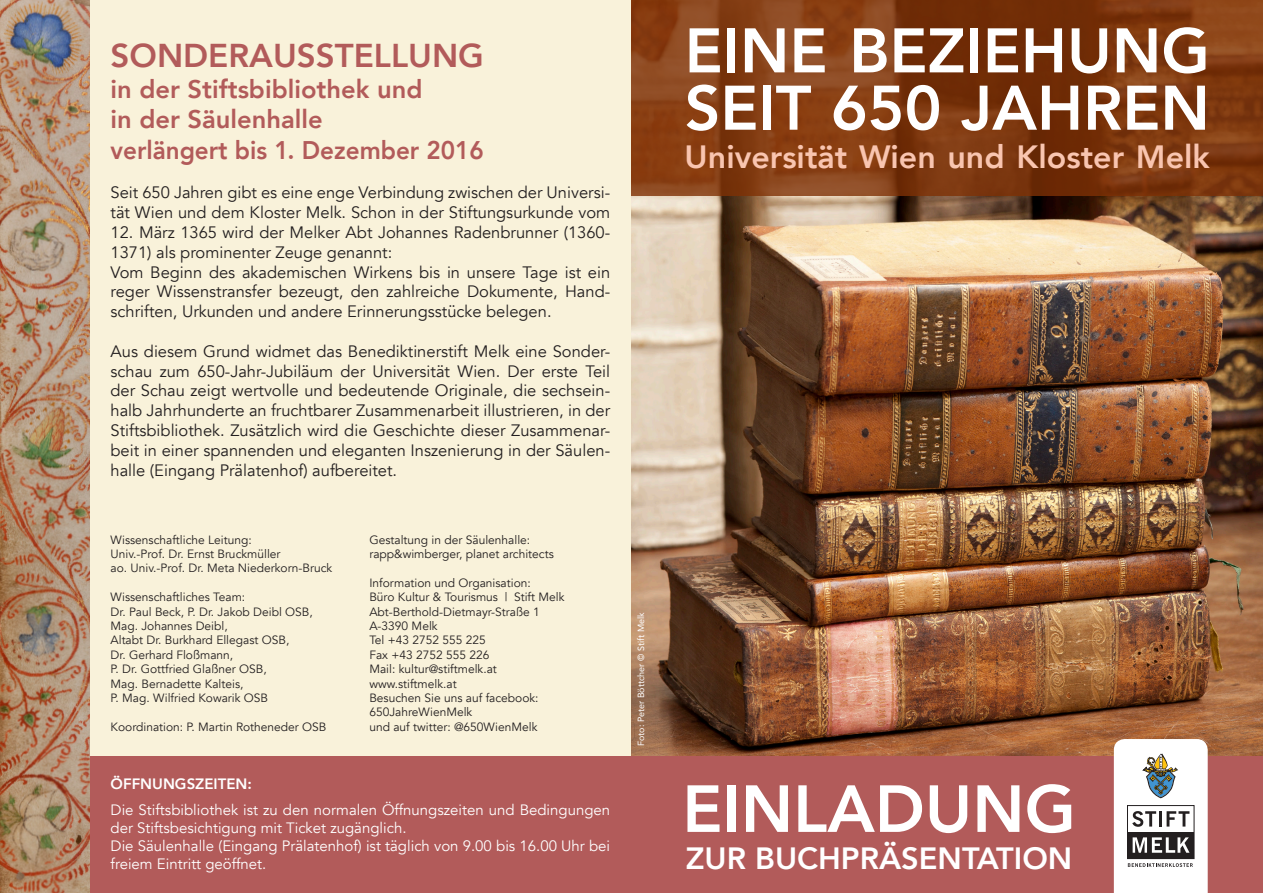
<style>
.page{position:relative;width:1263px;height:893px;background:#fff}
.page>*{position:absolute;margin:0;border:0;box-sizing:border-box;transform-origin:0 0}
.t1{font:800 65.85px "Avenir";color:#fff}
.t2{font:800 62.25px "Avenir";color:#fff}
.t3{font:800 33px "Avenir";color:#b25b5a}
.t4{font:800 32.1px "Avenir";color:#f9c5b0}
.t5{font:800 30.75px "Avenir";color:#fff}
.t6{font:800 25.5px "Avenir";color:#b25b5a}
.t7{font:800 25.5px "Avenir";color:#b25b5a;scale:.95 1}
.t8{font:16.5px/19.8px "Avenir";color:#231f20}
.t9{font:15px/18px "Avenir";color:#fff}
.t10{font:800 15px "Avenir";color:#fff}
.t11{font:12px "Avenir";color:#231f20}
.t12{font:9px "Avenir";color:#fff}
</style>
<div class="page">
<div style="left:89px;top:0;width:542px;height:893px;background:#f9f2da"></div>
<img style="left:631px;top:196px;width:632px;height:561px">
<div style="left:89px;top:757px;width:1174px;height:136px;background:#b25b5a"></div>
<svg style="left:631px;top:0;width:632px;height:196px;background:#7f3911"></svg>
<svg style="left:1114px;top:739px;width:94px;height:154px;background:#d6d6d5"></svg>
<img style="left:0;top:0;width:89px;height:893px">
<p class="t3" style="left:111px;top:30px;width:375px">SONDERAUSSTELLUNG</p>
<p class="t6" style="left:111px;top:69px;width:313px">in der Stiftsbibliothek und</p>
<p class="t6" style="left:111px;top:100px;width:214px">in der Säulenhalle</p>
<p class="t7" style="left:111px;top:130px;width:394px">verlängert bis 1. Dezember 2016</p>
<p class="t8" style="left:111px;top:183px;width:501px">Seit 650 Jahren gibt es eine enge Verbindung zwischen der Universi&shy;tät Wien und dem Kloster Melk. Schon in der Stiftungsurkunde vom</p>
<p class="t8" style="left:111px;top:223px;width:501px">12. März 1365 wird der Melker Abt Johannes Radenbrunner (1360-<br>1371) als prominenter Zeuge genannt:</p>
<p class="t8" style="left:111px;top:262px;width:501px;text-align:justify">Vom Beginn des akademischen Wirkens bis in unsere Tage ist ein reger Wissenstransfer bezeugt, den zahlreiche Dokumente, Hand&shy;schriften, Urkunden und andere Erinnerungsstücke belegen.</p>
<p class="t8" style="left:111px;top:342px;width:501px;text-align:justify">Aus diesem Grund widmet das Benediktinerstift Melk eine Sonder&shy;schau zum 650-Jahr-Jubiläum der Universität Wien. Der erste Teil der Schau zeigt wertvolle und bedeutende Originale, die sechsein&shy;halb Jahrhunderte an fruchtbarer Zusammenarbeit illustrieren, in der Stiftsbibliothek. Zusätzlich wird die Geschichte dieser Zusammenar&shy;beit in einer spannenden und eleganten Inszenierung in der Säulen&shy;halle (Eingang Prälatenhof) aufbereitet.</p>
<p class="t11" style="left:111px;top:532px;width:143px">Wissenschaftliche Leitung:</p>
<p class="t11" style="left:111px;top:547px;width:171px">Univ.-Prof. Dr. Ernst Bruckmüller</p>
<p class="t11" style="left:111px;top:561px;width:223px">ao. Univ.-Prof. Dr. Meta Niederkorn-Bruck</p>
<p class="t11" style="left:111px;top:590px;width:136px">Wissenschaftliches Team:</p>
<p class="t11" style="left:111px;top:604px;width:204px">Dr. Paul Beck, P. Dr. Jakob Deibl OSB,</p>
<p class="t11" style="left:111px;top:619px;width:119px">Mag. Johannes Deibl,</p>
<p class="t11" style="left:111px;top:633px;width:180px">Altabt Dr. Burkhard Ellegast OSB,</p>
<p class="t11" style="left:111px;top:647px;width:124px">Dr. Gerhard Floßmann,</p>
<p class="t11" style="left:111px;top:662px;width:158px">P. Dr. Gottfried Glaßner OSB,</p>
<p class="t11" style="left:111px;top:676px;width:134px">Mag. Bernadette Kalteis,</p>
<p class="t11" style="left:111px;top:691px;width:159px">P. Mag. Wilfried Kowarik OSB</p>
<p class="t11" style="left:111px;top:719px;width:217px">Koordination: P. Martin Rotheneder OSB</p>
<p class="t11" style="left:369px;top:532px;width:162px">Gestaltung in der Säulenhalle:</p>
<p class="t11" style="left:369px;top:547px;width:186px">rapp&amp;wimberger, planet architects</p>
<p class="t11" style="left:369px;top:575px;width:163px">Information und Organisation:</p>
<p class="t11" style="left:369px;top:590px;width:197px">Büro Kultur &amp; Tourismus | Stift Melk</p>
<p class="t11" style="left:369px;top:604px;width:172px">Abt-Berthold-Dietmayr-Straße 1</p>
<p class="t11" style="left:369px;top:619px;width:70px">A-3390 Melk</p>
<p class="t11" style="left:369px;top:633px;width:118px">Tel +43 2752 555 225</p>
<p class="t11" style="left:369px;top:647px;width:122px">Fax +43 2752 555 226</p>
<p class="t11" style="left:369px;top:662px;width:129px">Mail: kultur@stiftmelk.at</p>
<p class="t11" style="left:369px;top:676px;width:89px">www.stiftmelk.at</p>
<p class="t11" style="left:369px;top:691px;width:171px">Besuchen Sie uns auf facebook:</p>
<p class="t11" style="left:369px;top:705px;width:104px">650JahreWienMelk</p>
<p class="t11" style="left:369px;top:719px;width:170px">und auf twitter: @650WienMelk</p>
<p class="t10" style="left:111px;top:772px;width:143px">ÖFFNUNGSZEITEN:</p>
<p class="t9" style="left:111px;top:801px;width:501px">Die Stiftsbibliothek ist zu den normalen Öffnungszeiten und Bedingungen der Stiftsbesichtigung mit Ticket zugänglich.</p>
<p class="t9" style="left:111px;top:837px;width:501px">Die Säulenhalle (Eingang Prälatenhof) ist täglich von 9.00 bis 16.00 Uhr bei freiem Eintritt geöffnet.</p>
<p class="t12" style="left:634px;top:746px;width:135px;rotate:-90deg">Foto: Peter Böttcher © Stift Melk</p>
<p class="t2" style="left:685px;top:2px;width:527px">EINE BEZIEHUNG</p>
<p class="t2" style="left:685px;top:60px;width:527px">SEIT 650 JAHREN</p>
<p class="t4" style="left:685px;top:132px;width:527px">Universität Wien und Kloster Melk</p>
<p class="t1" style="left:682px;top:758px;width:395px">EINLADUNG</p>
<p class="t5" style="left:686px;top:834px;width:388px">ZUR BUCHPRÄSENTATION</p>
</div>
